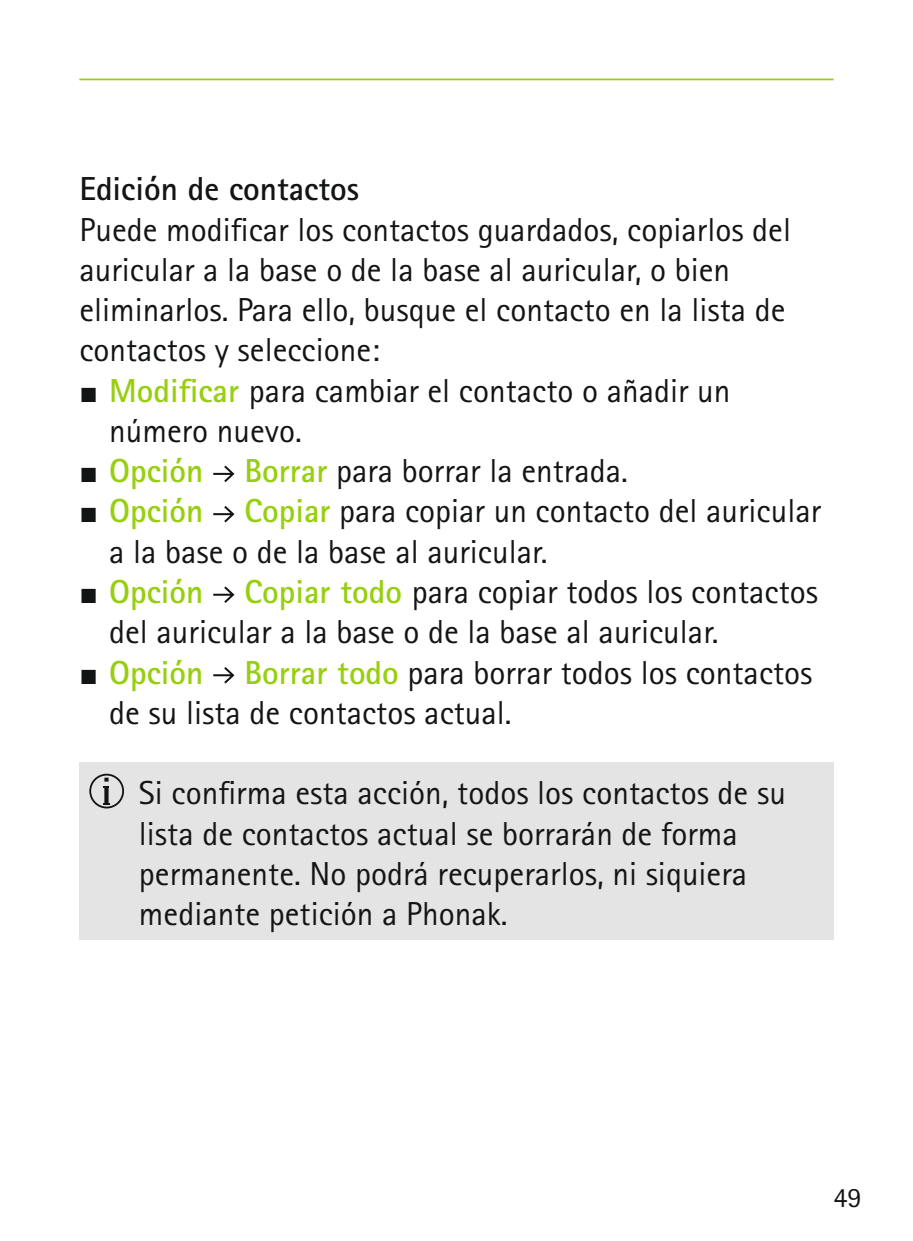
<style>
.page{position:relative;width:913px;height:1241px;background:#fff}
.page>*{position:absolute;margin:0;border:0;box-sizing:border-box;transform-origin:0 0}
.t1{font:33.25px/40.2px "Rotis Sans Serif Pro";color:#131414}
.t2{font:700 33.25px "Rotis Sans Serif Pro";color:#131414}
.t3{font:28px "Rotis Sans Serif Pro";color:#131414}
.s1{font-family:"Phonak Pi"}
.s2{font-weight:700;color:#97cf0f}
</style>
<div class="page">
<hr style="left:79px;top:78px;width:754px;height:2px;background:#97cf0f">
<svg style="left:213px;top:465px;width:21px;height:17px"></svg>
<svg style="left:213px;top:506px;width:21px;height:16px"></svg>
<svg style="left:213px;top:586px;width:21px;height:17px"></svg>
<svg style="left:213px;top:667px;width:21px;height:16px"></svg>
<div style="left:79px;top:762px;width:754px;height:178px;background:#e4e4e5"></div>
<svg style="left:89px;top:773px;width:35px;height:35px"></svg>
<p class="t2" style="left:79px;top:168px;width:281px">Edición de contactos</p>
<p class="t1" style="left:79px;top:209px;width:713px">Puede modificar los contactos guardados, copiarlos del</p>
<p class="t1" style="left:79px;top:250px;width:652px">auricular a la base o de la base al auricular, o bien</p>
<p class="t1" style="left:79px;top:290px;width:708px">eliminarlos. Para ello, busque el contacto en la lista de</p>
<p class="t1" style="left:79px;top:330px;width:302px">contactos y seleccione:</p>
<p class="t1" style="left:79px;top:370px;width:652px"><span class="s1">S</span> <span class="s2">Modificar</span> para cambiar el contacto o añadir un</p>
<p class="t1" style="left:109px;top:411px;width:194px">número nuevo.</p>
<p class="t1" style="left:79px;top:451px;width:550px"><span class="s1">S</span> <span class="s2">Opción Borrar</span> para borrar la entrada.</p>
<p class="t1" style="left:79px;top:491px;width:743px"><span class="s1">S</span> <span class="s2">Opción Copiar</span> para copiar un contacto del auricular</p>
<p class="t1" style="left:109px;top:531px;width:440px">a la base o de la base al auricular.</p>
<p class="t1" style="left:79px;top:572px;width:740px"><span class="s1">S</span> <span class="s2">Opción Copiar todo</span> para copiar todos los contactos</p>
<p class="t1" style="left:109px;top:612px;width:611px">del auricular a la base o de la base al auricular.</p>
<p class="t1" style="left:79px;top:652px;width:734px"><span class="s1">S</span> <span class="s2">Opción Borrar todo</span> para borrar todos los contactos</p>
<p class="t1" style="left:109px;top:692px;width:404px">de su lista de contactos actual.</p>
<p class="t1" style="left:139px;top:773px;width:648px">Si confirma esta acción, todos los contactos de su lista de contactos actual se borrarán de forma permanente. No podrá recuperarlos, ni siquiera mediante petición a Phonak.</p>
<p class="t3" style="left:833px;top:1180px;width:29px">49</p>
</div>
